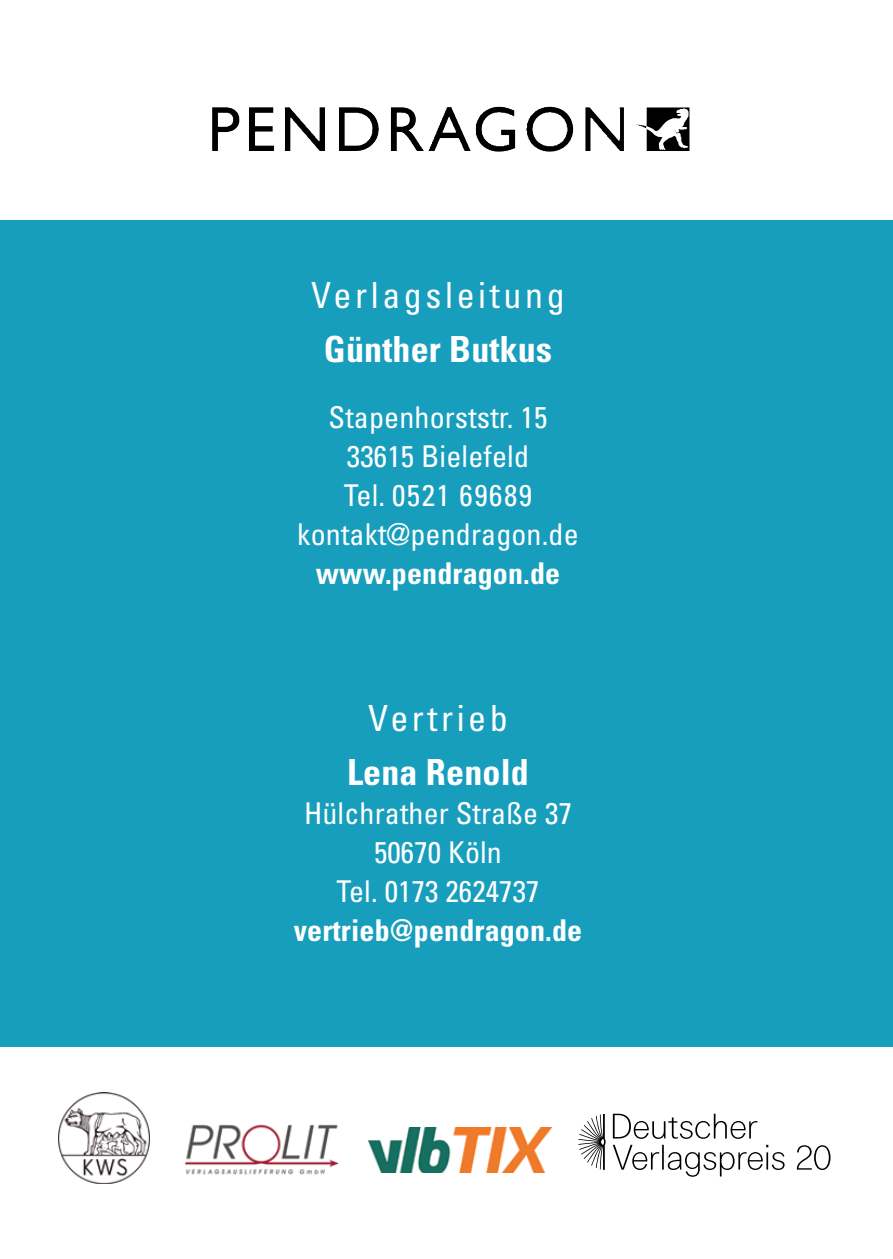
<style>
.page{position:relative;width:893px;height:1259px;background:#fff}
.page>*{position:absolute;margin:0;border:0;box-sizing:border-box;transform-origin:0 0}
.t1{font:700 condensed 36px "Univers";letter-spacing:.005em;color:#fff}
.t2{font:condensed 36px "Univers";letter-spacing:.1em;color:#fff}
.t3{font:condensed 30px/39px "Univers";letter-spacing:.005em;color:#fff;text-align:center}
.t4{font:700 condensed 30px "Univers";letter-spacing:.005em;color:#fff}
</style>
<div class="page">
<div style="left:0;top:221px;width:893px;height:826px;background:#189ebd"></div>
<img style="left:212px;top:107px;width:362px;height:45px">
<img style="left:58px;top:1092px;width:91px;height:91px">
<img style="left:185px;top:1124px;width:154px;height:51px">
<img style="left:368px;top:1128px;width:183px;height:45px">
<svg style="left:613px;top:1144px;width:217px;height:32px"></svg>
<svg style="left:613px;top:1113px;width:144px;height:25px"></svg>
<svg style="left:578px;top:1114px;width:28px;height:55px"></svg>
<p class="t2" style="left:311px;top:272px;width:255px">Verlagsleitung</p>
<p class="t1" style="left:324px;top:327px;width:230px">Günther Butkus</p>
<p class="t3" style="left:297px;top:397px;width:283px">Stapenhorststr. 15<br>33615 Bielefeld<br>Tel. 0521 69689 kontakt@pendragon.de</p>
<p class="t4" style="left:316px;top:555px;width:246px">www.pendragon.de</p>
<p class="t2" style="left:368px;top:695px;width:141px">Vertrieb</p>
<p class="t1" style="left:347px;top:750px;width:183px">Lena Renold</p>
<p class="t3" style="left:304px;top:793px;width:269px">Hülchrather Straße 37<br>50670 Köln<br>Tel. 0173 2624737</p>
<p class="t4" style="left:294px;top:912px;width:290px">vertrieb@pendragon.de</p>
</div>
